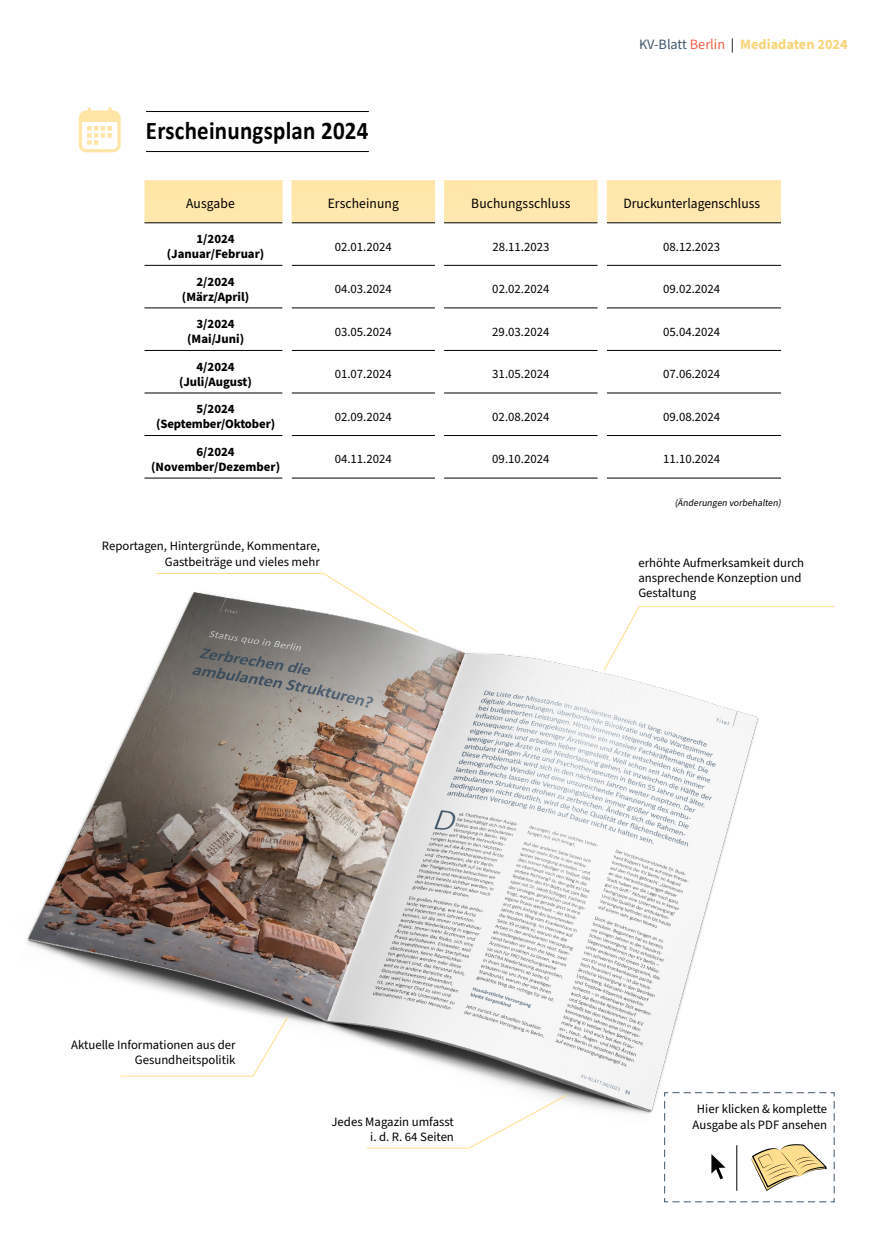
<style>
.page{position:relative;width:881px;height:1238px;background:#fff}
.page>*{position:absolute;margin:0;border:0;box-sizing:border-box;transform-origin:0 0}
.t1{font:700 25.5px "Calibri";letter-spacing:.01em;color:#000;scale:.9 1}
.t2{font:700 14.25px "Source Sans Pro";color:#f9d579}
.t3{font:14.1px "Source Sans Pro";letter-spacing:.01em;color:#000;scale:.95 1}
.t4{font:12.75px/15.3px "Source Sans Pro";color:#000;text-align:right}
.t5{font:700 12.75px/15.3px "Source Sans Pro";color:#000;text-align:center}
.t6{font:9.75px "Source Sans Pro";color:#000}
.s1{font-weight:400;color:#41576c}
.s2{font-weight:400;color:#ed5f4a}
.s3{font-weight:400;color:#000}
</style>
<div class="page">
<img style="left:27px;top:633px;width:731px;height:481px">
<div style="left:144px;top:180px;width:636px;height:42px;background:#ffe7ac"></div>
<hr style="left:144px;top:222px;width:138px;height:1px;background:#000">
<hr style="left:291px;top:222px;width:144px;height:1px;background:#000">
<hr style="left:444px;top:222px;width:153px;height:1px;background:#000">
<hr style="left:606px;top:222px;width:174px;height:1px;background:#000">
<hr style="left:144px;top:265px;width:138px;height:1px;background:#000">
<hr style="left:291px;top:265px;width:144px;height:1px;background:#000">
<hr style="left:444px;top:265px;width:153px;height:1px;background:#000">
<hr style="left:606px;top:265px;width:174px;height:1px;background:#000">
<hr style="left:144px;top:307px;width:138px;height:1px;background:#000">
<hr style="left:291px;top:307px;width:144px;height:1px;background:#000">
<hr style="left:444px;top:307px;width:153px;height:1px;background:#000">
<hr style="left:606px;top:307px;width:174px;height:1px;background:#000">
<hr style="left:144px;top:350px;width:138px;height:1px;background:#000">
<hr style="left:291px;top:350px;width:144px;height:1px;background:#000">
<hr style="left:444px;top:350px;width:153px;height:1px;background:#000">
<hr style="left:606px;top:350px;width:174px;height:1px;background:#000">
<hr style="left:144px;top:393px;width:138px;height:1px;background:#000">
<hr style="left:291px;top:393px;width:144px;height:1px;background:#000">
<hr style="left:444px;top:393px;width:153px;height:1px;background:#000">
<hr style="left:606px;top:393px;width:174px;height:1px;background:#000">
<hr style="left:144px;top:435px;width:138px;height:1px;background:#000">
<hr style="left:291px;top:435px;width:144px;height:1px;background:#000">
<hr style="left:444px;top:435px;width:153px;height:1px;background:#000">
<hr style="left:606px;top:435px;width:174px;height:1px;background:#000">
<hr style="left:144px;top:478px;width:138px;height:1px;background:#000">
<hr style="left:291px;top:478px;width:144px;height:1px;background:#000">
<hr style="left:444px;top:478px;width:153px;height:1px;background:#000">
<hr style="left:606px;top:478px;width:174px;height:1px;background:#000">
<div style="left:282px;top:180px;width:9px;height:43px;background:#fff"></div>
<div style="left:435px;top:180px;width:9px;height:43px;background:#fff"></div>
<div style="left:597px;top:180px;width:9px;height:43px;background:#fff"></div>
<svg style="left:79px;top:107px;width:42px;height:45px"></svg>
<hr style="left:146px;top:151px;width:223px;height:1px;background:#000">
<hr style="left:146px;top:111px;width:223px;height:1px;background:#000">
<svg style="left:155px;top:573px;width:264px;height:60px"></svg>
<svg style="left:120px;top:1016px;width:169px;height:61px"></svg>
<svg style="left:602px;top:606px;width:232px;height:65px"></svg>
<svg style="left:366px;top:1094px;width:201px;height:55px"></svg>
<svg style="left:663px;top:1091px;width:171px;height:111px"></svg>
<h1 class="t1" style="left:146px;top:113px;width:249px">Erscheinungsplan 2024</h1>
<p class="t2" style="left:638px;top:34px;width:210px"><span class="s1">KV-Blatt</span> <span class="s2">Berlin</span> <span class="s3">|</span> Mediadaten 2024</p>
<p class="t3" style="left:186px;top:194px;width:53px">Ausgabe</p>
<p class="t3" style="left:327px;top:194px;width:76px">Erscheinung</p>
<p class="t3" style="left:471px;top:194px;width:106px">Buchungsschluss</p>
<p class="t3" style="left:623px;top:194px;width:145px">Druckunterlagenschluss</p>
<p class="t5" style="left:167px;top:231px;width:99px">1/2024 (Januar/Februar)</p>
<p class="t4" style="left:334px;top:239px;width:59px">02.01.2024</p>
<p class="t4" style="left:492px;top:239px;width:59px">28.11.2023</p>
<p class="t4" style="left:663px;top:239px;width:59px">08.12.2023</p>
<p class="t5" style="left:182px;top:274px;width:69px">2/2024 (März/April)</p>
<p class="t4" style="left:334px;top:282px;width:59px">04.03.2024</p>
<p class="t4" style="left:492px;top:282px;width:59px">02.02.2024</p>
<p class="t4" style="left:663px;top:282px;width:59px">09.02.2024</p>
<p class="t5" style="left:187px;top:316px;width:58px">3/2024 (Mai/Juni)</p>
<p class="t4" style="left:334px;top:324px;width:59px">03.05.2024</p>
<p class="t4" style="left:492px;top:324px;width:59px">29.03.2024</p>
<p class="t4" style="left:663px;top:324px;width:59px">05.04.2024</p>
<p class="t5" style="left:179px;top:359px;width:74px">4/2024 (Juli/August)</p>
<p class="t4" style="left:334px;top:367px;width:59px">01.07.2024</p>
<p class="t4" style="left:492px;top:367px;width:59px">31.05.2024</p>
<p class="t4" style="left:663px;top:367px;width:59px">07.06.2024</p>
<p class="t5" style="left:156px;top:401px;width:120px">5/2024 (September/Oktober)</p>
<p class="t4" style="left:334px;top:409px;width:59px">02.09.2024</p>
<p class="t4" style="left:492px;top:409px;width:59px">02.08.2024</p>
<p class="t4" style="left:663px;top:409px;width:59px">09.08.2024</p>
<p class="t5" style="left:151px;top:444px;width:130px">6/2024 (November/Dezember)</p>
<p class="t4" style="left:334px;top:452px;width:59px">04.11.2024</p>
<p class="t4" style="left:492px;top:452px;width:59px">09.10.2024</p>
<p class="t4" style="left:663px;top:452px;width:59px">11.10.2024</p>
<p class="t6" style="left:674px;top:496px;width:110px">(Änderungen vorbehalten)</p>
<p class="t4" style="left:102px;top:539px;width:219px">Reportagen, Hintergründe, Kommentare,<br>Gastbeiträge und vieles mehr</p>
<p class="t4" style="left:71px;top:1037px;width:166px">Aktuelle Informationen aus der<br>Gesundheitspolitik</p>
<p class="t4" style="left:331px;top:1113px;width:124px">Jedes Magazin umfasst i. d. R. 64 Seiten</p>
<p class="t4" style="left:638px;top:555px;width:167px;text-align:left">erhöhte Aufmerksamkeit durch ansprechende Konzeption und<br>Gestaltung</p>
<p class="t4" style="left:692px;top:1100px;width:136px;line-height:16.5px;text-align:center">Hier klicken &amp; komplette<br>Ausgabe als PDF ansehen</p>
</div>
